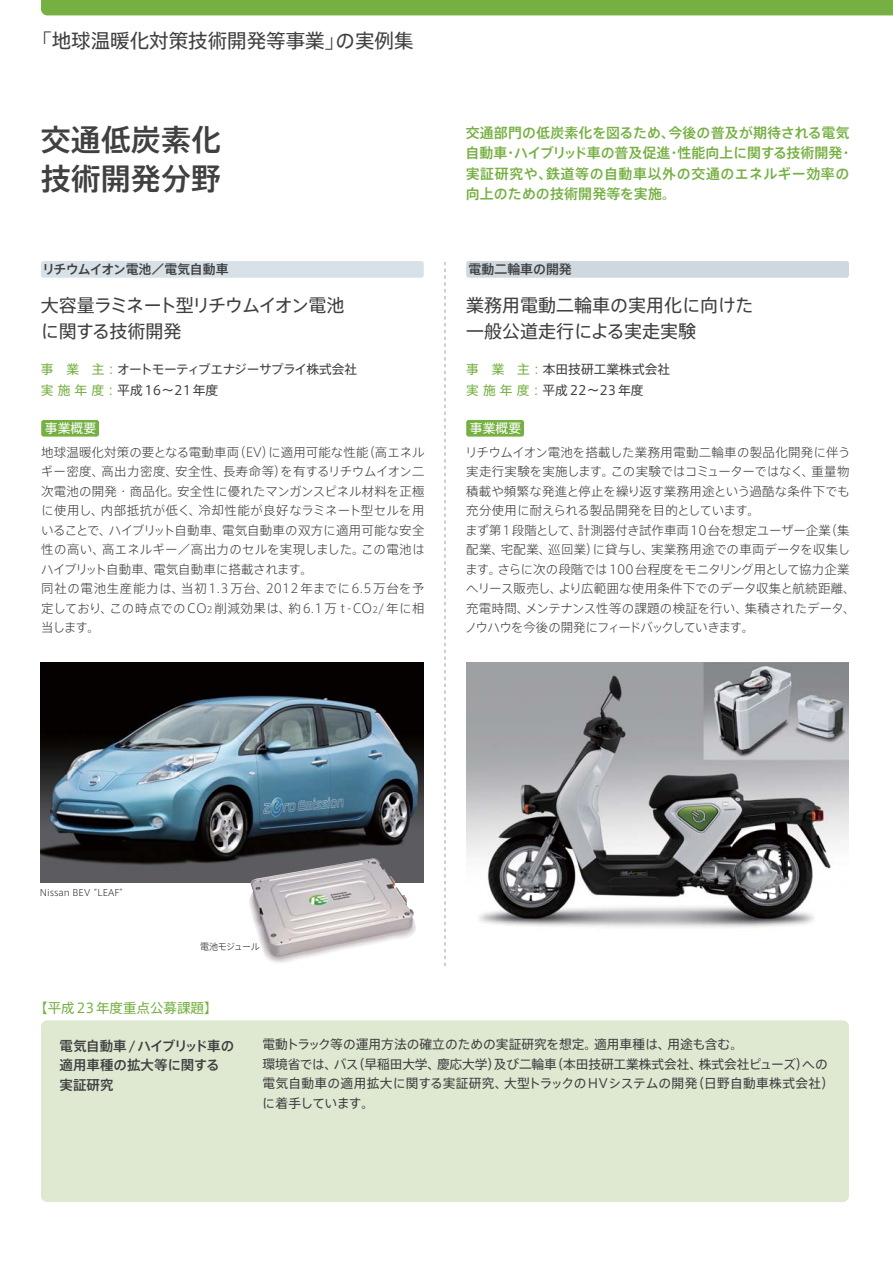
<style>
.page{position:relative;width:893px;height:1263px;background:#fff}
.page>*{position:absolute;margin:0;border:0;box-sizing:border-box;transform-origin:0 0}
.t1{font:30px/39px "Axis Std Medium 90 pv RKSJ H";color:#404041}
.t2{font:19.5px "Axis Std Regular 90 pv RKSJ H";color:#404041}
.t3{font:18px/25.5px "Axis Std Regular 90 pv RKSJ H";color:#404041}
.t4{font:18px/25.5px "Axis Std Regular 90 pv RKSJ H";letter-spacing:-.05em;color:#404041}
.t5{font:13.95px/20.2px "Axis Std Medium 90 pv RKSJ H";letter-spacing:.01em;color:#76b043}
.t6{font:13.5px/19.5px "Axis Std Medium 90 pv RKSJ H";color:#404041}
.t7{font:13.5px "Axis Std Regular 90 pv RKSJ H";color:#76b043}
.t8{font:12.9px "Axis Std Medium 90 pv RKSJ H";letter-spacing:-.04em;color:#404041}
.t9{font:12.9px "Axis Std Medium 90 pv RKSJ H";color:#404041}
.t10{font:12.75px/19.5px "Axis Std Regular 90 pv RKSJ H";color:#404041}
.t11{font:12.75px/21px "Axis Std Regular 90 pv RKSJ H";letter-spacing:-.03em;color:#404041}
.t12{font:12.75px "Axis Std Regular 90 pv RKSJ H";letter-spacing:.01em;color:#fff}
.t13{font:12.45px/19.5px "Axis Std Light 90 pv RKSJ H";letter-spacing:.01em;color:#404041}
.t14{font:9px "Axis Std Light 90 pv RKSJ H";color:#231f20}
.t15{font:9px "Axis Std Light 90 pv RKSJ H";letter-spacing:-.05em;color:#231f20}
.s1{color:#76b043}
.s2{font-size:8.7px}
</style>
<div class="page">
<div style="left:41px;top:1020px;width:808px;height:182px;background:#dfe9d1;border-radius:6px"></div>
<div style="left:41px;top:261px;width:383px;height:17px;background:#d7e1e7;border-radius:3px"></div>
<div style="left:466px;top:420px;width:58px;height:17px;background:#76b043;border-radius:3px"></div>
<div style="left:41px;top:420px;width:58px;height:17px;background:#76b043;border-radius:3px"></div>
<svg style="left:445px;top:262px;width:1px;height:704px"></svg>
<div style="left:41px;top:0;width:852px;height:15px;background:#76b043"></div>
<div style="left:466px;top:261px;width:383px;height:17px;background:#ced8de;border-radius:3px"></div>
<img style="left:467px;top:662px;width:382px;height:266px">
<img style="left:41px;top:662px;width:383px;height:220px">
<img style="left:248px;top:858px;width:169px;height:105px">
<h2 class="t2" style="left:32px;top:34px;width:383px">「地球温暖化対策技術開発等事業」の実例集</h2>
<h1 class="t1" style="left:41px;top:125px;width:181px">交通低炭素化技術開発分野</h1>
<p class="t8" style="left:42px;top:265px;width:188px">リチウムイオン電池／電気自動車</p>
<h3 class="t4" style="left:41px;top:295px;width:305px">大容量ラミネート型リチウムイオン電池に関する技術開発</h3>
<p class="t11" style="left:41px;top:360px;width:318px"><span class="s1">事　業　主：</span>オートモーティブエナジーサプライ株式会社<span class="s1">実 施 年 度：</span>平成16～21年度</p>
<p class="t12" style="left:45px;top:423px;width:53px">事業概要</p>
<p class="t13" style="left:41px;top:444px;width:385px">地球温暖化対策の要となる電動車両（EV）に適用可能な性能（高エネルギー密度、高出力密度、安全性、長寿命等）を有するリチウムイオン二次電池の開発・商品化。安全性に優れたマンガンスピネル材料を正極に使用し、内部抵抗が低く、冷却性能が良好なラミネート型セルを用いることで、ハイブリット自動車、電気自動車の双方に適用可能な安全性の高い、高エネルギー／高出力のセルを実現しました。この電池はハイブリット自動車、電気自動車に搭載されます。<br>同社の電池生産能力は、当初1.3万台、2012年までに6.5万台を予定しており、この時点での CO<span class="s2">2</span> 削減効果は、約 6.1 万ｔ-CO<span class="s2">2</span>/年に相当します。</p>
<p class="t5" style="left:465px;top:125px;width:389px">交通部門の低炭素化を図るため、今後の普及が期待される電気自動車・ハイブリッド車の普及促進・性能向上に関する技術開発・実証研究や、鉄道等の自動車以外の交通のエネルギー効率の向上のための技術開発等を実施。</p>
<p class="t9" style="left:469px;top:265px;width:105px">電動二輪車の開発</p>
<h3 class="t3" style="left:466px;top:295px;width:289px">業務用電動二輪車の実用化に向けた一般公道走行による実走実験</h3>
<p class="t10" style="left:466px;top:360px;width:205px;line-height:21px"><span class="s1">事　業　主：</span>本田技研工業株式会社<span class="s1">実 施 年 度：</span>平成22～23年度</p>
<p class="t12" style="left:470px;top:423px;width:53px">事業概要</p>
<p class="t13" style="left:465px;top:444px;width:392px">リチウムイオン電池を搭載した業務用電動二輪車の製品化開発に伴う実走行実験を実施します。この実験ではコミューターではなく、重量物積載や頻繁な発進と停止を繰り返す業務用途という過酷な条件下でも充分使用に耐えられる製品開発を目的としています。<br>まず第1段階として、計測器付き試作車両10台を想定ユーザー企業（集配業、宅配業、巡回業）に貸与し、実業務用途での車両データを収集します。さらに次の段階では100台程度をモニタリング用として協力企業へリース販売し、より広範囲な使用条件下でのデータ収集と航続距離、充電時間、メンテナンス性等の課題の検証を行い、集積されたデータ、ノウハウを今後の開発にフィードバックしていきます。</p>
<p class="t14" style="left:40px;top:889px;width:90px">Nissan BEV “LEAF”</p>
<p class="t15" style="left:200px;top:944px;width:61px">電池モジュール</p>
<p class="t7" style="left:34px;top:1003px;width:185px">【平成23年度重点公募課題】</p>
<p class="t6" style="left:60px;top:1038px;width:176px">電気自動車/ハイブリッド車の適用車種の拡大等に関する実証研究</p>
<p class="t10" style="left:262px;top:1036px;width:573px">電動トラック等の運用方法の確立のための実証研究を想定。適用車種は、用途も含む。<br>環境省では、バス（早稲田大学、慶応大学）及び二輪車（本田技研工業株式会社、株式会社ピューズ）への電気自動車の適用拡大に関する実証研究、大型トラックのHVシステムの開発（日野自動車株式会社）に着手しています。</p>
</div>
